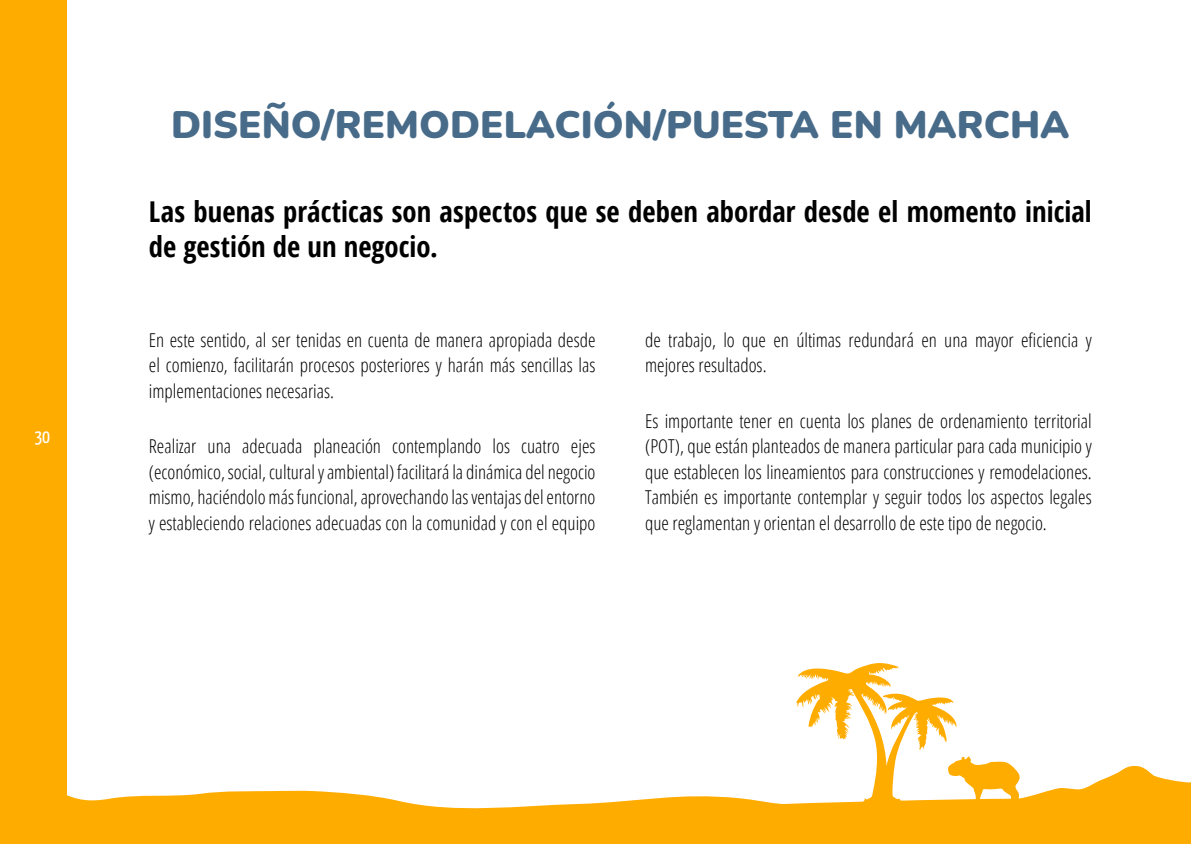
<style>
.page{position:relative;width:1191px;height:844px;background:#fff}
.page>*{position:absolute;margin:0;border:0;box-sizing:border-box;transform-origin:0 0}
.t1{font:900 38.32px "Nunito";color:#476b89}
.t2{font:700 28.7px/34.5px "Open Sans Condensed";color:#000}
.t3{font:300 19.07px/25.6px "Open Sans Condensed";color:#000;text-align:justify}
.t4{font:19.07px "Yanone Kaffeesatz";color:#fff}
</style>
<div class="page">
<div style="left:0;top:0;width:67px;height:843px;background:#ffac00"></div>
<svg style="left:796px;top:663px;width:213px;height:101px"></svg>
<svg style="left:67px;top:764px;width:1124px;height:71px;fill:#ffac00"></svg>
<div style="left:42px;top:835px;width:1149px;height:8px;background:#ffac00"></div>
<p class="t4" style="left:34px;top:422px;width:17px">30</p>
<h1 class="t1" style="left:171px;top:97px;width:900px">DISEÑO/REMODELACIÓN/PUESTA EN MARCHA</h1>
<h2 class="t2" style="left:149px;top:194px;width:944px">Las buenas prácticas son aspectos que se deben abordar desde el momento inicial de gestión de un negocio.</h2>
<p class="t3" style="left:149px;top:326px;width:448px">En este sentido, al ser tenidas en cuenta de manera apropiada desde el comienzo, facilitarán procesos posteriores y harán más sencillas las implementaciones necesarias.</p>
<p class="t3" style="left:149px;top:433px;width:448px">Realizar una adecuada planeación contemplando los cuatro ejes (económico, social, cultural y ambiental) facilitará la dinámica del negocio mismo, haciéndolo más funcional, aprovechando las ventajas del entorno y estableciendo relaciones adecuadas con la comunidad y con el equipo</p>
<p class="t3" style="left:645px;top:326px;width:448px">de trabajo, lo que en últimas redundará en una mayor eficiencia y mejores resultados.</p>
<p class="t3" style="left:645px;top:407px;width:448px">Es importante tener en cuenta los planes de ordenamiento territorial (POT), que están planteados de manera particular para cada municipio y que establecen los lineamientos para construcciones y remodelaciones.<br>También es importante contemplar y seguir todos los aspectos legales que reglamentan y orientan el desarrollo de este tipo de negocio.</p>
</div>
